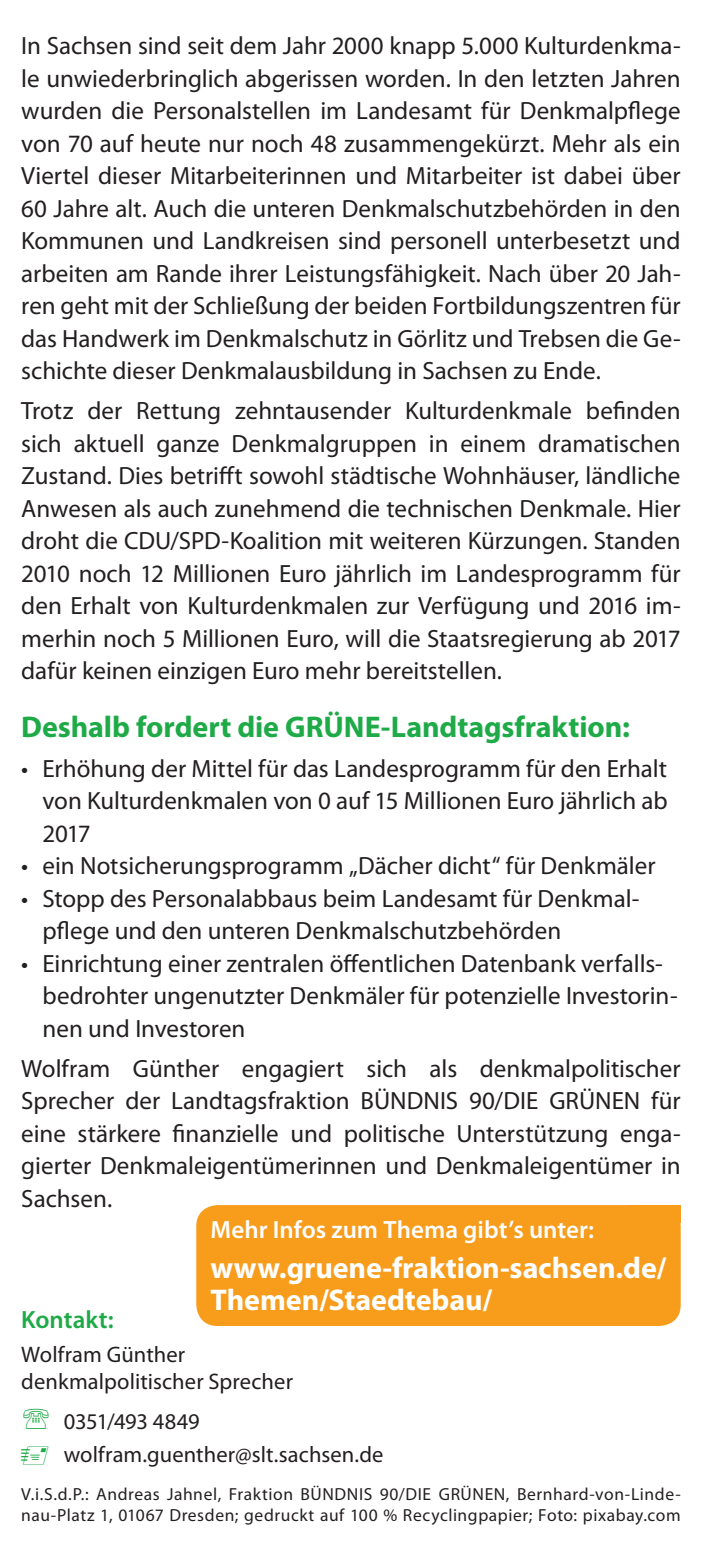
<style>
.page{position:relative;width:702px;height:1560px;background:#fff}
.page>*{position:absolute;margin:0;border:0;box-sizing:border-box;transform-origin:0 0}
.t1{font:700 30px/32.5px "Myriad Pro";letter-spacing:-.005em;color:#fff}
.t2{font:700 30px "Myriad Pro";letter-spacing:-.005em;color:#1faa48}
.t3{font:25px/32.5px "Myriad Pro";color:#231f20;text-align:justify}
.t4{font:600 25px "Myriad Pro";color:#fff}
.t5{font:600 25px "Myriad Pro";color:#1faa48}
.t6{font:22.5px/27px "Myriad Pro";letter-spacing:.005em;color:#231f20}
.t7{font:17.5px/21px "Myriad Pro";letter-spacing:.035em;color:#231f20}
.s1{font-family:"Myriad Pro Regular 2"}
</style>
<div class="page">
<div style="left:196px;top:1204px;width:484px;height:121px;background:#f89c1c;border-radius:21px"></div>
<div style="left:629px;top:1204px;width:51px;height:18px;background:#f89c1c"></div>
<p class="t3" style="left:21px;top:29px;width:661px">In Sachsen sind seit dem Jahr 2000 knapp 5.000 Kulturdenkma&shy;le unwiederbringlich abgerissen worden. In den letzten Jahren wurden die Personalstellen im Landesamt für Denkmalpflege von 70 auf heute nur noch 48 zusammengekürzt. Mehr als ein Viertel dieser Mitarbeiterinnen und Mitarbeiter ist dabei über 60 Jahre alt. Auch die unteren Denkmalschutzbehörden in den Kommunen und Landkreisen sind personell unterbesetzt und arbeiten am Rande ihrer Leistungsfähigkeit. Nach über 20 Jah&shy;ren geht mit der Schließung der beiden Fortbildungszentren für das Handwerk im Denkmalschutz in Görlitz und Trebsen die Ge&shy;schichte dieser Denkmalausbildung in Sachsen zu Ende.</p>
<p class="t3" style="left:21px;top:394px;width:661px">Trotz der Rettung zehntausender Kulturdenkmale befinden sich aktuell ganze Denkmalgruppen in einem dramatischen Zustand. Dies betrifft sowohl städtische Wohnhäuser, ländliche Anwesen als auch zunehmend die technischen Denkmale. Hier droht die CDU/SPD-Koalition mit weiteren Kürzungen. Standen 2010 noch 12 Millionen Euro jährlich im Landesprogramm für den Erhalt von Kulturdenkmalen zur Verfügung und 2016 im&shy;merhin noch 5 Millionen Euro, will die Staatsregierung ab 2017 dafür keinen einzigen Euro mehr bereitstellen.</p>
<p class="t2" style="left:21px;top:707px;width:610px">Deshalb fordert die GRÜNE-Landtagsfraktion:</p>
<p class="t3" style="left:43px;top:751px;width:626px;text-indent:-21px"><span class="s1">•</span> Erhöhung der Mittel für das Landesprogramm für den Erhalt von Kulturdenkmalen von 0 auf 15 Millionen Euro jährlich ab 2017</p>
<p class="t3" style="left:21px;top:849px;width:635px"><span class="s1">•</span> ein Notsicherungsprogramm „Dächer dicht“ für Denkmäler</p>
<p class="t3" style="left:43px;top:881px;width:598px;text-indent:-21px"><span class="s1">•</span> Stopp des Personalabbaus beim Landesamt für Denkmal&shy;pflege und den unteren Denkmalschutzbehörden</p>
<p class="t3" style="left:43px;top:946px;width:636px;text-align:left;text-indent:-21px"><span class="s1">•</span> Einrichtung einer zentralen öffentlichen Datenbank verfalls&shy;bedrohter ungenutzter Denkmäler für potenzielle Investorin&shy;nen und Investoren</p>
<p class="t3" style="left:21px;top:1051px;width:661px">Wolfram Günther engagiert sich als denkmalpolitischer Sprecher der Landtagsfraktion BÜNDNIS 90/DIE GRÜNEN für eine stärkere finanzielle und politische Unterstützung enga&shy;gierter Denkmaleigentümerinnen und Denkmaleigentümer in Sachsen.</p>
<p class="t4" style="left:210px;top:1213px;width:385px">Mehr Infos zum Thema gibt’s unter:</p>
<p class="t1" style="left:210px;top:1250px;width:457px">www.gruene-fraktion-sachsen.de/<br>Themen/Staedtebau/</p>
<p class="t5" style="left:21px;top:1303px;width:94px">Kontakt:</p>
<p class="t6" style="left:21px;top:1340px;width:273px">Wolfram Günther denkmalpolitischer Sprecher</p>
<p class="t6" style="left:64px;top:1404px;width:321px;line-height:33px">0351/493 4849 wolfram.guenther@slt.sachsen.de</p>
<p class="t7" style="left:21px;top:1483px;width:661px">V.i.S.d.P.: Andreas Jahnel, Fraktion BÜNDNIS 90/DIE GRÜNEN, Bernhard-von-Linde&shy;nau-Platz 1, 01067 Dresden; gedruckt auf 100 % Recyclingpapier; Foto: pixabay.com</p>
</div>
